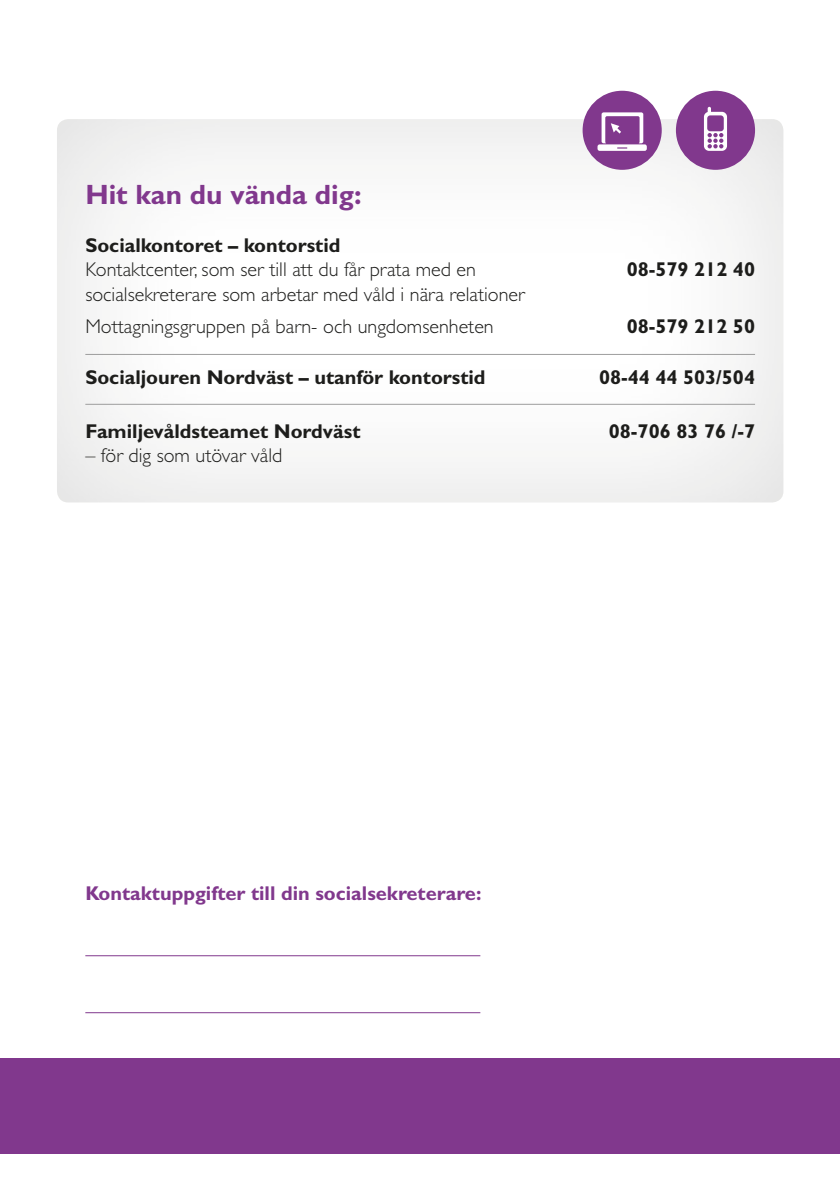
<style>
.page{position:relative;width:840px;height:1191px;background:#fff}
.page>*{position:absolute;margin:0;border:0;box-sizing:border-box;transform-origin:0 0}
.t1{font:700 28px "Gill Sans Std";color:#81388d}
.t2{font:300 20px/32px "Gill Sans Std";color:#1d1d1b}
.t3{font:700 20px "Gill Sans Std";color:#1d1d1b}
.t4{font:700 20px "Gill Sans Std";color:#81388d}
</style>
<div class="page">
<div style="left:55px;top:116px;width:730px;height:388px;background:#f9f9f9"></div>
<hr style="left:85px;top:955px;width:395px;height:1px;background:#81388d">
<hr style="left:85px;top:1012px;width:395px;height:1px;background:#81388d">
<div style="left:0;top:1057px;width:839px;height:96px;background:#81388d"></div>
<hr style="left:85px;top:354px;width:669px;height:1px;background:#9d9d9d">
<hr style="left:85px;top:404px;width:669px;height:1px;background:#9d9d9d">
<div style="left:675px;top:91px;width:79px;height:79px;background:#81388d;border-radius:50%"></div>
<svg style="left:703px;top:107px;width:23px;height:44px"></svg>
<div style="left:582px;top:91px;width:79px;height:79px;background:#81388d;border-radius:50%"></div>
<svg style="left:597px;top:112px;width:49px;height:39px"></svg>
<h1 class="t1" style="left:85px;top:178px;width:278px">Hit kan du vända dig:</h1>
<p class="t3" style="left:85px;top:233px;width:256px">Socialkontoret – kontorstid</p>
<p class="t2" style="left:85px;top:253px;width:392px">Kontaktcenter, som ser till att du får prata med en</p>
<p class="t3" style="left:626px;top:257px;width:130px">08-579 212 40</p>
<p class="t2" style="left:85px;top:279px;width:441px">socialsekreterare som arbetar med våld i nära relationer<br>Mottagningsgruppen på barn- och ungdomsenheten</p>
<p class="t3" style="left:626px;top:315px;width:130px">08-579 212 50</p>
<p class="t3" style="left:85px;top:365px;width:401px">Socialjouren Nordväst – utanför kontorstid</p>
<p class="t3" style="left:598px;top:365px;width:157px">08-44 44 503/504</p>
<p class="t3" style="left:85px;top:419px;width:276px">Familjevåldsteamet Nordväst</p>
<p class="t3" style="left:608px;top:419px;width:148px">08-706 83 76 /-7</p>
<p class="t2" style="left:85px;top:439px;width:198px">– för dig som utövar våld</p>
<p class="t4" style="left:85px;top:881px;width:397px">Kontaktuppgifter till din socialsekreterare:</p>
</div>
